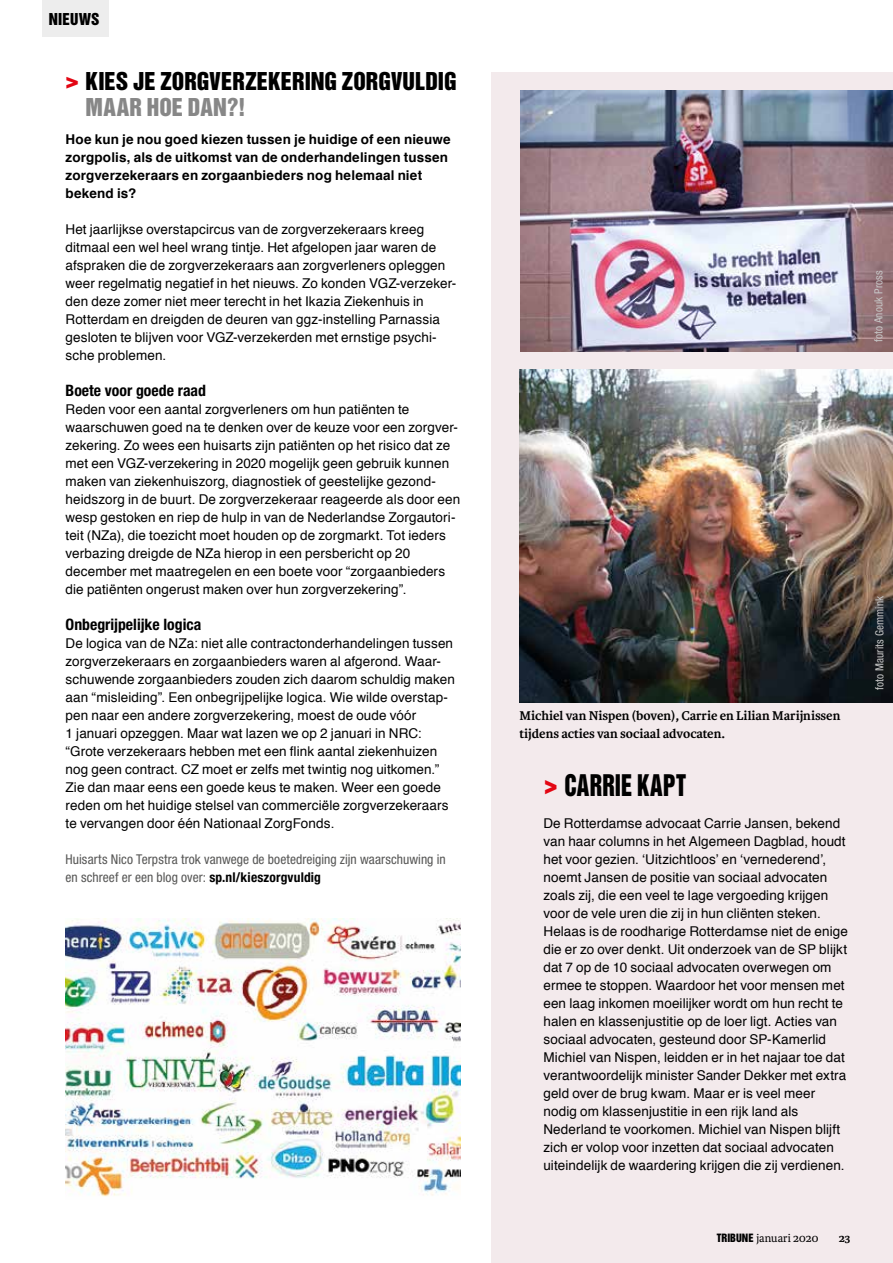
<style>
.page{position:relative;width:893px;height:1263px;background:#fff}
.page>*{position:absolute;margin:0;border:0;box-sizing:border-box;transform-origin:0 0}
.t1{font:27.3px "Helvetica Inserat LT Std";letter-spacing:.01em;color:#000;scale:.83 1}
.t2{font:22.5px/25.5px "Helvetica Inserat LT Std";color:#000}
.t3{font:700 condensed 15.75px "Helvetica Neue LT Pro";color:#000}
.t4{font:15px "Helvetica Inserat LT Std";letter-spacing:.01em;color:#000}
.t5{font:13.5px/18px "Helvetica";letter-spacing:.005em;color:#000}
.t6{font:700 13.5px/18px "Helvetica";letter-spacing:.01em;color:#000}
.t7{font:condensed 13.5px/18px "Helvetica Neue LT Std";letter-spacing:.005em;color:#575756}
.t8{font:700 13.5px/18px "Karmina";letter-spacing:-.005em;color:#000}
.t9{font:12px "Karmina";color:#000}
.t10{font:700 12px "Karmina";color:#000}
.t11{font:condensed 11.25px "Helvetica Neue LT Pro";letter-spacing:.01em;color:#c6c6c6}
.s1{color:#e30613}
.s2{color:#878787}
.s3{font-weight:700;color:#000}
.s4{font-family:"Helvetica Inserat LT Std";font-size:10.5px}
</style>
<div class="page">
<div style="left:492px;top:72px;width:401px;height:1191px;background:#f3eaec"></div>
<img style="left:519px;top:369px;width:374px;height:333px">
<img style="left:520px;top:90px;width:373px;height:261px">
<img style="left:66px;top:918px;width:395px;height:279px">
<div style="left:43px;top:0;width:66px;height:36px;background:#ededed"></div>
<p class="t4" style="left:46px;top:10px;width:52px">NIEUWS</p>
<p class="t4" style="left:49px;top:10px;width:52px">NIEUWS</p>
<h2 class="t2" style="left:86px;top:69px;width:372px;text-indent:-20px"><span class="s1">&gt;</span> KIES JE ZORGVERZEKERING ZORGVULDIG<br><span class="s2">MAAR HOE DAN?!</span></h2>
<p class="t6" style="left:66px;top:130px;width:386px">Hoe kun je nou goed kiezen tussen je huidige of een nieuwe zorgpolis, als de uitkomst van de onderhandelingen tussen zorgverzekeraars en zorgaanbieders nog helemaal niet bekend is?</p>
<p class="t5" style="left:66px;top:221px;width:392px">Het jaarlijkse overstapcircus van de zorgverzekeraars kreeg ditmaal een wel heel wrang tintje. Het afgelopen jaar waren de afspraken die de zorgverzekeraars aan zorgverleners opleggen weer regelmatig negatief in het nieuws. Zo konden VGZ-verzeker&shy;den deze zomer niet meer terecht in het Ikazia Ziekenhuis in Rotterdam en dreigden de deuren van ggz-instelling Parnassia gesloten te blijven voor VGZ-verzekerden met ernstige psychi&shy;sche problemen.</p>
<p class="t3" style="left:66px;top:381px;width:142px">Boete voor goede raad</p>
<p class="t5" style="left:66px;top:401px;width:396px">Reden voor een aantal zorgverleners om hun patiënten te waarschuwen goed na te denken over de keuze voor een zorgver&shy;zekering. Zo wees een huisarts zijn patiënten op het risico dat ze met een VGZ-verzekering in 2020 mogelijk geen gebruik kunnen maken van ziekenhuiszorg, diagnostiek of geestelijke gezond&shy;heidszorg in de buurt. De zorgverzekeraar reageerde als door een wesp gestoken en riep de hulp in van de Nederlandse Zorgautori&shy;teit (NZa), die toezicht moet houden op de zorgmarkt. Tot ieders verbazing dreigde de NZa hierop in een persbericht op 20 december met maatregelen en een boete voor “zorgaanbieders die patiënten ongerust maken over hun zorgverzekering”.</p>
<p class="t3" style="left:66px;top:615px;width:137px">Onbegrijpelijke logica</p>
<p class="t5" style="left:66px;top:635px;width:391px">De logica van de NZa: niet alle contractonderhandelingen tussen zorgverzekeraars en zorgaanbieders waren al afgerond. Waar&shy;schuwende zorgaanbieders zouden zich daarom schuldig maken aan “misleiding”. Een onbegrijpelijke logica. Wie wilde overstap&shy;pen naar een andere zorgverzekering, moest de oude vóór<br>1 januari opzeggen. Maar wat lazen we op 2 januari in NRC: “Grote verzekeraars hebben met een flink aantal ziekenhuizen nog geen contract. CZ moet er zelfs met twintig nog uitkomen.” Zie dan maar eens een goede keus te maken. Weer een goede reden om het huidige stelsel van commerciële zorgverzekeraars te vervangen door één Nationaal ZorgFonds.</p>
<p class="t7" style="left:66px;top:850px;width:382px">Huisarts Nico Terpstra trok vanwege de boetedreiging zijn waarschuwing in en schreef er een blog over: <span class="s3">sp.nl/kieszorgvuldig</span></p>
<p class="t11" style="left:872px;top:342px;width:73px;rotate:-90deg">foto Anouk Pross</p>
<p class="t8" style="left:520px;top:707px;width:322px">Michiel van Nispen (boven), Carrie en Lilian Marijnissen tijdens acties van sociaal advocaten.</p>
<h1 class="t1" style="left:544px;top:769px;width:172px"><span class="s1">&gt;</span> CARRIE KAPT</h1>
<p class="t5" style="left:543px;top:815px;width:306px">De Rotterdamse advocaat Carrie Jansen, bekend van haar columns in het Algemeen Dagblad, houdt het voor gezien. ‘Uitzichtloos’ en ‘vernederend’, noemt Jansen de positie van sociaal advocaten zoals zij, die een veel te lage vergoeding krijgen voor de vele uren die zij in hun cliënten steken.<br>Helaas is de roodharige Rotterdamse niet de enige die er zo over denkt. Uit onderzoek van de SP blijkt dat 7 op de 10 sociaal advocaten overwegen om ermee te stoppen. Waardoor het voor mensen met een laag inkomen moeilijker wordt om hun recht te halen en klassenjustitie op de loer ligt. Acties van sociaal advocaten, gesteund door SP-Kamerlid Michiel van Nispen, leidden er in het najaar toe dat verantwoordelijk minister Sander Dekker met extra geld over de brug kwam. Maar er is veel meer nodig om klassenjustitie in een rijk land als Nederland te voorkomen. Michiel van Nispen blijft zich er volop voor inzetten dat sociaal advocaten uiteindelijk de waardering krijgen die zij verdienen.</p>
<p class="t9" style="left:717px;top:1231px;width:103px"><span class="s4">TRIBUNE</span> januari 2020</p>
<p class="t10" style="left:839px;top:1231px;width:13px">23</p>
<p class="t11" style="left:873px;top:690px;width:96px;rotate:-90deg">foto Maurits Gemmink</p>
</div>
